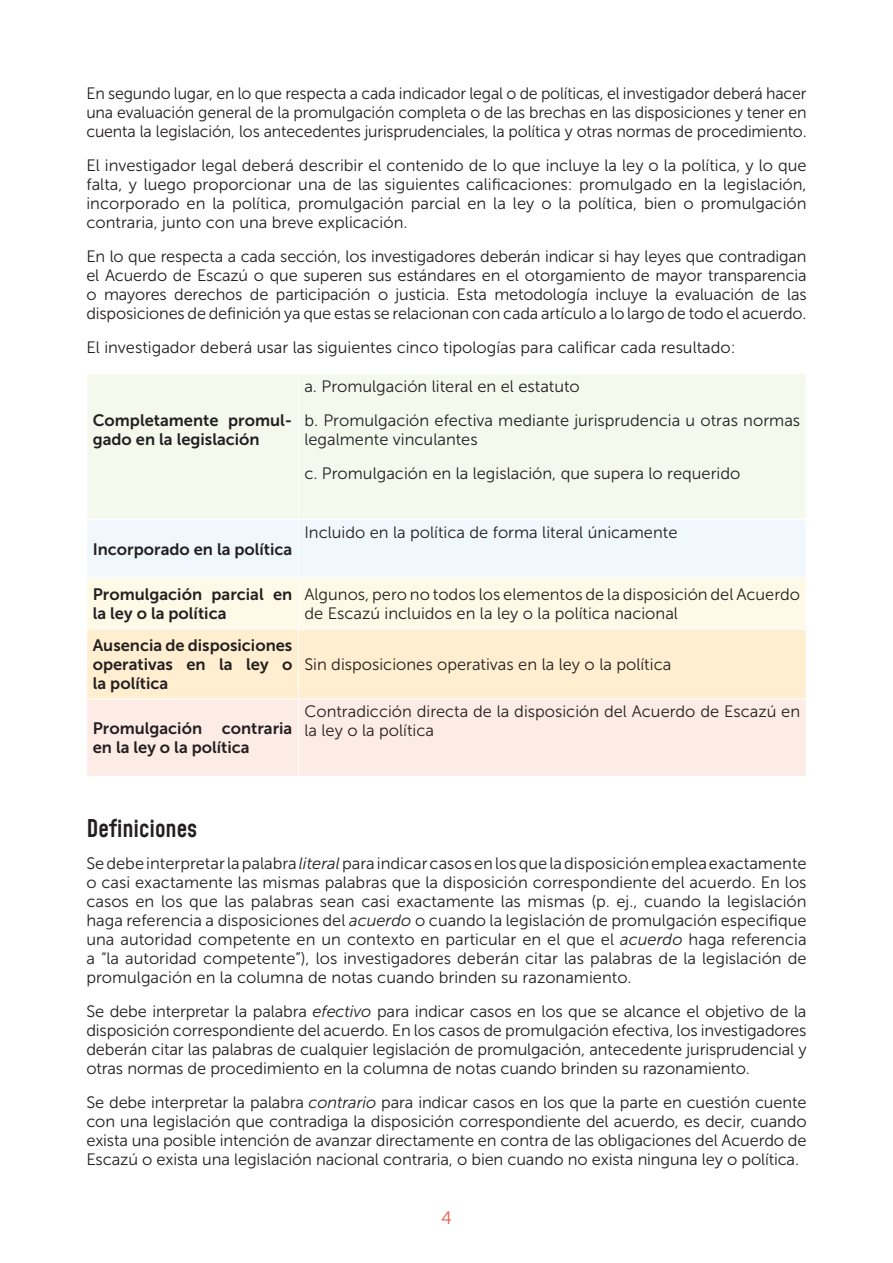
<style>
.page{position:relative;width:893px;height:1263px;background:#fff}
.page>*{position:absolute;margin:0;border:0;box-sizing:border-box;transform-origin:0 0}
.Section_2{font:500 24px "Mohave";color:#231f20}
.t1{font:18px "Museo Sans 300";color:#ee5946}
.Body{font:16.5px/18.9px "Museo Sans 300";color:#231f20;text-align:justify}
.Body-2{font:16.5px/18.9px "Museo Sans 700";color:#231f20}
.s1{font-style:italic}
</style>
<div class="page">
<div style="left:87px;top:375px;width:719px;height:144px;background:#f5f8ed"></div>
<svg style="left:87px;top:520px;width:719px;height:109px"></svg>
<div style="left:87px;top:630px;width:719px;height:69px;background:#ffeed0"></div>
<div style="left:87px;top:700px;width:719px;height:76px;background:#fdece5"></div>
<hr style="left:298px;top:374px;width:1px;height:145px;background:#fff">
<hr style="left:298px;top:520px;width:1px;height:57px;background:#fff">
<hr style="left:298px;top:578px;width:1px;height:51px;background:#fff">
<hr style="left:298px;top:629px;width:1px;height:70px;background:#fff">
<hr style="left:298px;top:699px;width:1px;height:77px;background:#fff">
<hr style="left:87px;top:577px;width:211px;height:1px;background:#fff">
<hr style="left:298px;top:577px;width:508px;height:1px;background:#fff">
<p class="Body" style="left:86px;top:84px;width:722px">En segundo lugar, en lo que respecta a cada indicador legal o de políticas, el investigador deberá hacer una evaluación general de la promulgación completa o de las brechas en las disposiciones y tener en cuenta la legislación, los antecedentes jurisprudenciales, la política y otras normas de procedimiento.</p>
<p class="Body" style="left:86px;top:156px;width:722px">El investigador legal deberá describir el contenido de lo que incluye la ley o la política, y lo que falta, y luego proporcionar una de las siguientes calificaciones: promulgado en la legislación, incorporado en la política, promulgación parcial en la ley o la política, bien o promulgación contraria, junto con una breve explicación.</p>
<p class="Body" style="left:86px;top:247px;width:722px">En lo que respecta a cada sección, los investigadores deberán indicar si hay leyes que contradigan el Acuerdo de Escazú o que superen sus estándares en el otorgamiento de mayor transparencia o mayores derechos de participación o justicia. Esta metodología incluye la evaluación de las disposiciones de definición ya que estas se relacionan con cada artículo a lo largo de todo el acuerdo.</p>
<p class="Body" style="left:86px;top:337px;width:651px">El investigador deberá usar las siguientes cinco tipologías para calificar cada resultado:</p>
<p class="Body-2" style="left:93px;top:411px;width:201px">Completamente promul&shy;gado en la legislación</p>
<p class="Body" style="left:304px;top:377px;width:277px">a. Promulgación literal en el estatuto</p>
<p class="Body" style="left:304px;top:411px;width:497px">b. Promulgación efectiva mediante jurisprudencia u otras normas legalmente vinculantes</p>
<p class="Body" style="left:304px;top:464px;width:437px">c. Promulgación en la legislación, que supera lo requerido</p>
<p class="Body-2" style="left:93px;top:539px;width:201px">Incorporado en la política</p>
<p class="Body" style="left:304px;top:523px;width:375px">Incluido en la política de forma literal únicamente</p>
<p class="Body-2" style="left:93px;top:585px;width:201px">Promulgación parcial en la ley o la política</p>
<p class="Body" style="left:304px;top:585px;width:497px">Algunos, pero no todos los elementos de la disposición del Acuerdo de Escazú incluidos en la ley o la política nacional</p>
<p class="Body-2" style="left:93px;top:636px;width:201px;text-align:justify">Ausencia de disposiciones operativas en la ley o la política</p>
<p class="Body" style="left:304px;top:655px;width:368px">Sin disposiciones operativas en la ley o la política</p>
<p class="Body-2" style="left:93px;top:719px;width:201px">Promulgación contraria en la ley o la política</p>
<p class="Body" style="left:304px;top:702px;width:497px">Contradicción directa de la disposición del Acuerdo de Escazú en la ley o la política</p>
<p class="Section_2" style="left:86px;top:813px;width:113px">Definiciones</p>
<p class="Body" style="left:86px;top:854px;width:722px">Se debe interpretar la palabra <span class="s1">literal</span> para indicar casos en los que la disposición emplea exactamente o casi exactamente las mismas palabras que la disposición correspondiente del acuerdo. En los casos en los que las palabras sean casi exactamente las mismas (p. ej., cuando la legislación haga referencia a disposiciones del <span class="s1">acuerdo</span> o cuando la legislación de promulgación especifique una autoridad competente en un contexto en particular en el que el <span class="s1">acuerdo</span> haga referencia a “la autoridad competente”), los investigadores deberán citar las palabras de la legislación de promulgación en la columna de notas cuando brinden su razonamiento.</p>
<p class="Body" style="left:86px;top:1002px;width:722px">Se debe interpretar la palabra <span class="s1">efectivo</span> para indicar casos en los que se alcance el objetivo de la disposición correspondiente del acuerdo. En los casos de promulgación efectiva, los investigadores deberán citar las palabras de cualquier legislación de promulgación, antecedente jurisprudencial y otras normas de procedimiento en la columna de notas cuando brinden su razonamiento.</p>
<p class="Body" style="left:86px;top:1093px;width:722px">Se debe interpretar la palabra <span class="s1">contrario</span> para indicar casos en los que la parte en cuestión cuente con una legislación que contradiga la disposición correspondiente del acuerdo, es decir, cuando exista una posible intención de avanzar directamente en contra de las obligaciones del Acuerdo de Escazú o exista una legislación nacional contraria, o bien cuando no exista ninguna ley o política.</p>
<p class="t1" style="left:441px;top:1208px;width:12px">4</p>
</div>
